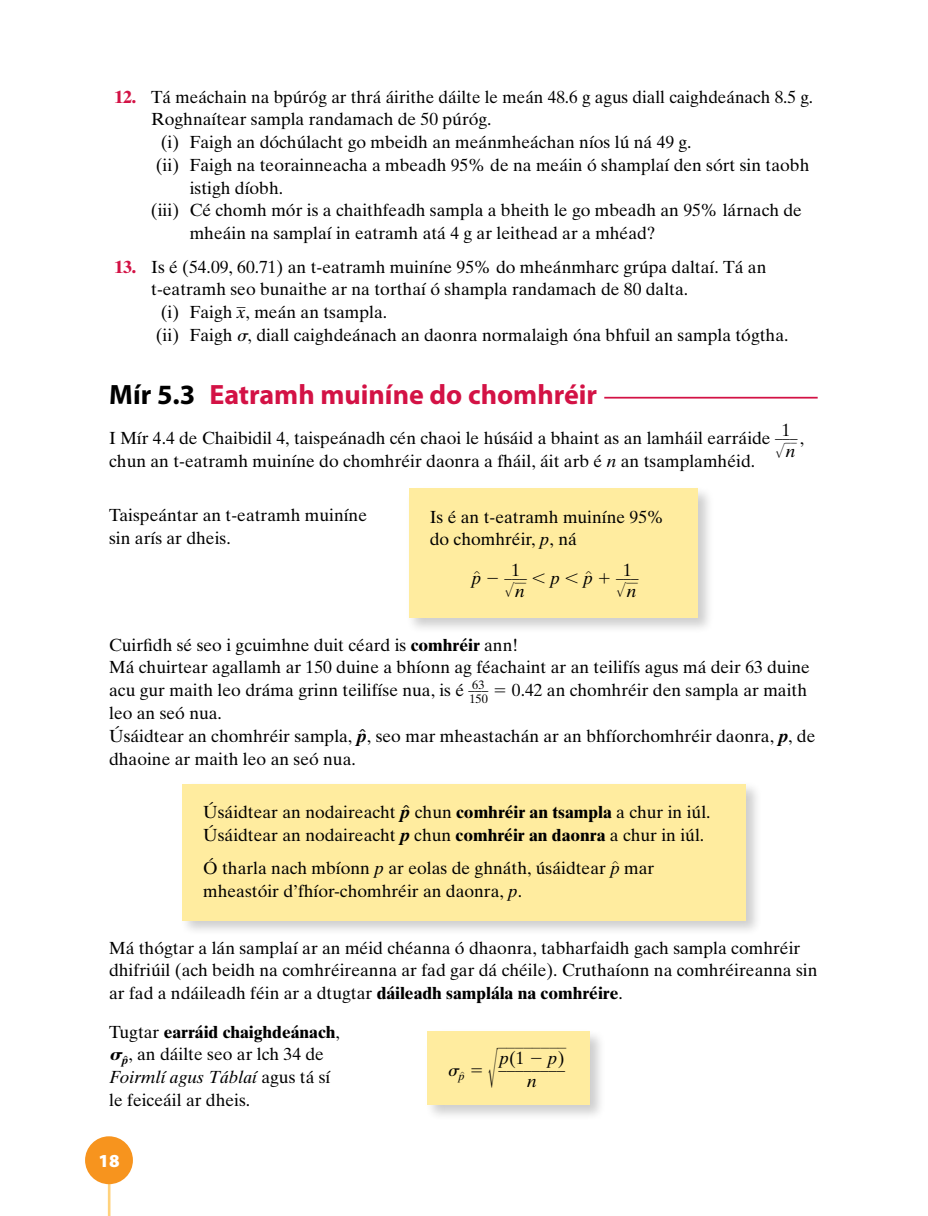
<style>
.page{position:relative;width:928px;height:1216px;background:#fff}
.page>*{position:absolute;margin:0;border:0;box-sizing:border-box;transform-origin:0 0}
.t1{font:700 28px "Myriad Pro";color:#d31245}
.t2{font:900 18.38px "Myriad Pro";color:#fff}
.t3{font:17.5px/22.8px "Times Ten";color:#000}
.t4{font:italic 17.5px "Times Ten";color:#000}
.t5{font:17.5px "Mathematical Pi One";color:#000}
.t6{font:italic 17.5px "Mathematical Pi One";color:#000}
.t7{font:14.88px "Times Ten";color:#000}
.t8{font:14.88px "Times Ten";color:#000;scale:1.12 1}
.t9{font:14px "Times Ten";color:#000;scale:1.25 1}
.t10{font:13.47px "Uni Math";color:#000;scale:.78 1}
.t11{font:12.25px "Times Ten";color:#000}
.t12{font:11.38px "Times Ten";color:#000;scale:1.5 1}
.t13{font:11.38px "Times Ten";color:#000}
.t14{font:7px "Times Ten";color:#000;scale:2 1}
.t15{font:700 7px "Times Ten";color:#000;scale:2 1}
.t16{font:700 4.55px "Times Ten";color:#000;scale:2 1}
.t17{font:4.55px "Times Ten";color:#000;scale:2 1}
.s1{font-weight:700;color:#d31245}
.s2{font-style:italic}
.s3{font-family:"Mathematical Pi One";font-style:italic}
.s4{color:#000}
.s5{font-family:"Mathematical Pi One";font-size:17.5px}
.s6{font-size:17.5px}
.s7{font-family:"Times Ten";font-style:italic}
.s8{font-weight:700}
.s9{font-family:"Mathematical Pi One"}
.s10{font-weight:700;font-style:italic}
.s11{font-family:"Mathematical Pi Four";font-style:italic}
.s12{font-style:normal}
.s13{font-family:"Uni Math";font-style:normal;font-size:36.05px}
</style>
<div class="page">
<hr style="left:108px;top:1177px;width:2px;height:38px;background:#ffd27c">
<div style="left:85px;top:1136px;width:48px;height:48px;background:#f7941e;border-radius:50%"></div>
<hr style="left:604px;top:397px;width:213px;height:1px;background:#d31245">
<div style="left:180px;top:781px;width:582px;height:155px;background:#000;opacity:.2"></div>
<div style="left:182px;top:783px;width:564px;height:137px;background:#ffec9f"></div>
<div style="left:406px;top:485px;width:308px;height:149px;background:#000;opacity:.2"></div>
<div style="left:409px;top:488px;width:288px;height:130px;background:#ffec9f"></div>
<div style="left:424px;top:1028px;width:182px;height:92px;background:#000;opacity:.2"></div>
<div style="left:427px;top:1030px;width:162px;height:74px;background:#ffec9f"></div>
<p class="t3" style="left:114px;top:85px;width:700px"><span class="s1">12.</span> Tá meáchain na bpúróg ar thrá áirithe dáilte le meán 48.6 g agus diall caighdeánach 8.5 g.</p>
<p class="t3" style="left:151px;top:108px;width:342px">Roghnaítear sampla randamach de 50 púróg.</p>
<p class="t3" style="left:161px;top:131px;width:532px">(i) Faigh an dóchúlacht go mbeidh an meánmheáchan níos lú ná 49 g.</p>
<p class="t3" style="left:156px;top:153px;width:655px">(ii) Faigh na teorainneacha a mbeadh 95% de na meáin ó shamplaí den sórt sin taobh</p>
<p class="t3" style="left:190px;top:176px;width:95px">istigh díobh.</p>
<p class="t3" style="left:151px;top:199px;width:652px">(iii) Cé chomh mór is a chaithfeadh sampla a bheith le go mbeadh an 95% lárnach de</p>
<p class="t3" style="left:190px;top:222px;width:467px">mheáin na samplaí in eatramh atá 4 g ar leithead ar a mhéad?</p>
<p class="t3" style="left:114px;top:255px;width:653px"><span class="s1">13.</span> Is é (54.09, 60.71) an t-eatramh muiníne 95% do mheánmharc grúpa daltaí. Tá an</p>
<p class="t3" style="left:151px;top:278px;width:538px">t-eatramh seo bunaithe ar na torthaí ó shampla randamach de 80 dalta.</p>
<p class="t3" style="left:161px;top:300px;width:228px">(i) Faigh <span class="s2">x</span>, meán an tsampla.</p>
<p class="t9" style="left:237px;top:293px;width:8px">_</p>
<p class="t3" style="left:156px;top:323px;width:634px">(ii) Faigh <span class="s3">s</span>, diall caighdeánach an daonra normalaigh óna bhfuil an sampla tógtha.</p>
<h1 class="t1" style="left:109px;top:378px;width:489px"><span class="s4">Mír 5.3</span> Eatramh muiníne do chomhréir</h1>
<p class="t3" style="left:109px;top:426px;width:696px">I Mír 4.4 de Chaibidil 4, taispeánadh cén chaoi le húsáid a bhaint as an lamháil earráide <sup>___</sup>1 ,</p>
<p class="t10" style="left:776px;top:442px;width:14px">√</p>
<p class="t13" style="left:785px;top:431px;width:13px">__</p>
<p class="t4" style="left:786px;top:440px;width:11px">n</p>
<p class="t3" style="left:109px;top:449px;width:647px">chun an t-eatramh muiníne do chomhréir daonra a fháil, áit arb é <span class="s2">n</span> an tsamplamhéid.</p>
<p class="t3" style="left:109px;top:503px;width:259px">Taispeántar an t-eatramh muiníne sin arís ar dheis.</p>
<p class="t3" style="left:430px;top:505px;width:236px">Is é an t-eatramh muiníne 95% do chomhréir, <span class="s2">p</span>, ná</p>
<p class="t4" style="left:472px;top:567px;width:11px">p</p>
<p class="t14" style="left:473px;top:569px;width:6px">^</p>
<p class="t7" style="left:485px;top:564px;width:43px"><span class="s5">2</span> ___<span class="s6">1</span></p>
<p class="t10" style="left:505px;top:581px;width:14px">√</p>
<p class="t13" style="left:515px;top:571px;width:13px">__</p>
<p class="t14" style="left:584px;top:569px;width:6px">^</p>
<p class="t7" style="left:597px;top:564px;width:43px"><span class="s5">1</span> ___<span class="s6">1</span></p>
<p class="t10" style="left:617px;top:581px;width:14px">√</p>
<p class="t13" style="left:626px;top:571px;width:13px">__</p>
<p class="t5" style="left:531px;top:570px;width:63px">,<span class="s7">p</span>,<span class="s7">p</span></p>
<p class="t4" style="left:515px;top:580px;width:11px">n</p>
<p class="t4" style="left:627px;top:580px;width:11px">n</p>
<p class="t3" style="left:109px;top:633px;width:702px">Cuirfidh sé seo i gcuimhne duit céard is <span class="s8">comhréir</span> ann!<br>Má chuirtear agallamh ar 150 duine a bhíonn ag féachaint ar an teilifís agus má deir 63 duine acu gur maith leo dráma grinn teilifíse nua, is é <sup>___</sup></p>
<p class="t11" style="left:472px;top:677px;width:14px">63</p>
<p class="t3" style="left:469px;top:678px;width:339px"><sub>150</sub> <span class="s9">5</span> 0.42 an chomhréir den sampla ar maith</p>
<p class="t3" style="left:109px;top:701px;width:708px">leo an seó nua.<br>Úsáidtear an chomhréir sampla, <span class="s10">p</span>, seo mar mheastachán ar an bhfíorchomhréir daonra, <span class="s10">p</span>, de</p>
<p class="t15" style="left:358px;top:727px;width:6px">^</p>
<p class="t3" style="left:109px;top:747px;width:248px">dhaoine ar maith leo an seó nua.</p>
<p class="t3" style="left:203px;top:800px;width:509px">Úsáidtear an nodaireacht <span class="s10">p</span> chun <span class="s8">comhréir an tsampla</span> a chur in iúl.</p>
<p class="t15" style="left:402px;top:803px;width:6px">^</p>
<p class="t3" style="left:203px;top:818px;width:502px;line-height:33.2px">Úsáidtear an nodaireacht <span class="s10">p</span> chun <span class="s8">comhréir an daonra</span> a chur in iúl.<br>Ó tharla nach mbíonn <span class="s2">p</span> ar eolas de ghnáth, úsáidtear <span class="s2">p</span> mar</p>
<p class="t14" style="left:611px;top:859px;width:6px">^</p>
<p class="t3" style="left:203px;top:879px;width:320px">mheastóir d’fhíor-chomhréir an daonra, <span class="s2">p</span>.</p>
<p class="t3" style="left:109px;top:936px;width:709px">Má thógtar a lán samplaí ar an méid chéanna ó dhaonra, tabharfaidh gach sampla comhréir dhifriúil (ach beidh na comhréireanna ar fad gar dá chéile). Cruthaíonn na comhréireanna sin ar fad a ndáileadh féin ar a dtugtar <span class="s8">dáileadh samplála na comhréire</span>.</p>
<p class="t3" style="left:109px;top:1020px;width:232px">Tugtar <span class="s8">earráid chaighdeánach</span>, <span class="s11">s</span><sub>p</sub>, an dáilte seo ar lch 34 de</p>
<p class="t12" style="left:498px;top:1036px;width:47px">________</p>
<p class="t3" style="left:499px;top:1046px;width:67px"><span class="s2">p</span>(1 <span class="s9">2</span> <span class="s2">p</span>)</p>
<p class="t8" style="left:498px;top:1056px;width:61px">________</p>
<p class="t4" style="left:527px;top:1070px;width:11px">n</p>
<p class="t6" style="left:448px;top:1062px;width:52px">s<sub>p</sub> <span class="s12">5</span><span class="s13">√</span></p>
<p class="t16" style="left:123px;top:1054px;width:4px">^</p>
<p class="t3" style="left:109px;top:1065px;width:223px"><span class="s2">Foirmlí agus Táblaí</span> agus tá sí le feiceáil ar dheis.</p>
<p class="t17" style="left:460px;top:1070px;width:4px">^</p>
<p class="t2" style="left:99px;top:1149px;width:23px">18</p>
</div>
